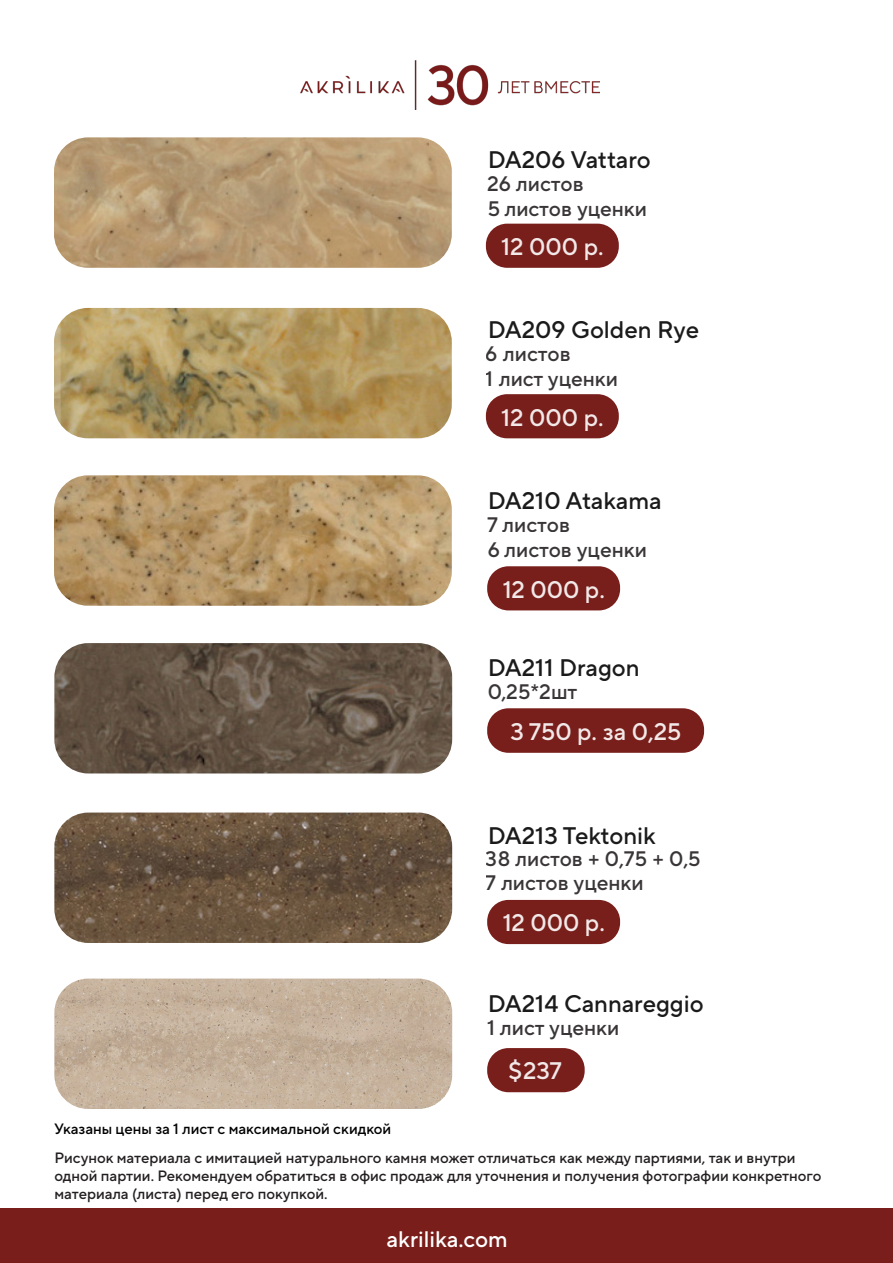
<style>
.page{position:relative;width:893px;height:1263px;background:#fff}
.page>*{position:absolute;margin:0;border:0;box-sizing:border-box;transform-origin:0 0}
.t1{font:500 24px "TT Norms Pro";color:#000}
.t2{font:500 24px "TT Norms Pro";color:#fff}
.t3{font:500 22.5px "TT Norms Pro";color:#fff}
.t4{font:500 21px/24.2px "TT Norms Pro";color:#231f20}
.t5{font:500 15px/18px "TT Norms Pro";color:#231f20}
.t6{font:500 15px "TT Norms Pro";color:#000}
</style>
<div class="page">
<div style="left:0;top:1209px;width:893px;height:54px;background:#791e1b"></div>
<img style="left:300px;top:61px;width:300px;height:48px">
<img style="left:54px;top:137px;width:398px;height:131px">
<img style="left:54px;top:308px;width:398px;height:130px">
<img style="left:54px;top:475px;width:398px;height:131px">
<img style="left:54px;top:643px;width:398px;height:130px">
<img style="left:54px;top:812px;width:398px;height:131px">
<img style="left:54px;top:978px;width:398px;height:131px">
<div style="left:486px;top:224px;width:133px;height:44px;background:#781f1c;border-radius:21px"></div>
<div style="left:486px;top:394px;width:133px;height:44px;background:#781f1c;border-radius:21px"></div>
<div style="left:487px;top:566px;width:133px;height:44px;background:#781f1c;border-radius:21px"></div>
<div style="left:487px;top:708px;width:217px;height:45px;background:#781f1c;border-radius:21px"></div>
<div style="left:487px;top:900px;width:133px;height:44px;background:#781f1c;border-radius:21px"></div>
<div style="left:487px;top:1048px;width:98px;height:44px;background:#781f1c;border-radius:21px"></div>
<h1 class="t1" style="left:487px;top:142px;width:165px">DA206 Vattaro</h1>
<h3 class="t4" style="left:487px;top:171px;width:98px">26 листов</h3>
<h3 class="t4" style="left:487px;top:197px;width:161px">5 листов уценки</h3>
<h1 class="t2" style="left:501px;top:229px;width:104px">12 000 р.</h1>
<h1 class="t1" style="left:487px;top:313px;width:214px">DA209 Golden Rye</h1>
<h3 class="t4" style="left:486px;top:342px;width:134px">6 листов<br>1 лист уценки</h3>
<h1 class="t2" style="left:501px;top:400px;width:104px">12 000 р.</h1>
<h1 class="t1" style="left:487px;top:483px;width:176px">DA210 Atakama</h1>
<h3 class="t4" style="left:487px;top:512px;width:161px;line-height:25.2px">7 листов<br>6 листов уценки</h3>
<h1 class="t2" style="left:502px;top:572px;width:104px">12 000 р.</h1>
<h1 class="t1" style="left:487px;top:651px;width:154px">DA211 Dragon</h1>
<h3 class="t4" style="left:487px;top:680px;width:92px">0,25*2шт</h3>
<h1 class="t2" style="left:510px;top:714px;width:172px">3 750 р. за 0,25</h1>
<h1 class="t1" style="left:487px;top:818px;width:170px">DA213 Tektonik</h1>
<h3 class="t4" style="left:486px;top:846px;width:216px">38 листов + 0,75 + 0,5<br>7 листов уценки</h3>
<h1 class="t2" style="left:502px;top:905px;width:104px">12 000 р.</h1>
<h1 class="t1" style="left:487px;top:986px;width:218px">DA214 Cannareggio</h1>
<h3 class="t4" style="left:487px;top:1015px;width:134px">1 лист уценки</h3>
<p class="t6" style="left:54px;top:1118px;width:339px">Указаны цены за 1 лист с максимальной скидкой</p>
<h1 class="t2" style="left:509px;top:1053px;width:55px">$237</h1>
<p class="t5" style="left:54px;top:1149px;width:769px">Рисунок материала с имитацией натурального камня может отличаться как между партиями, так и внутри одной партии. Рекомендуем обратиться в офис продаж для уточнения и получения фотографии конкретного материала (листа) перед его покупкой.</p>
<p class="t3" style="left:387px;top:1222px;width:122px">akrilika.com</p>
</div>
